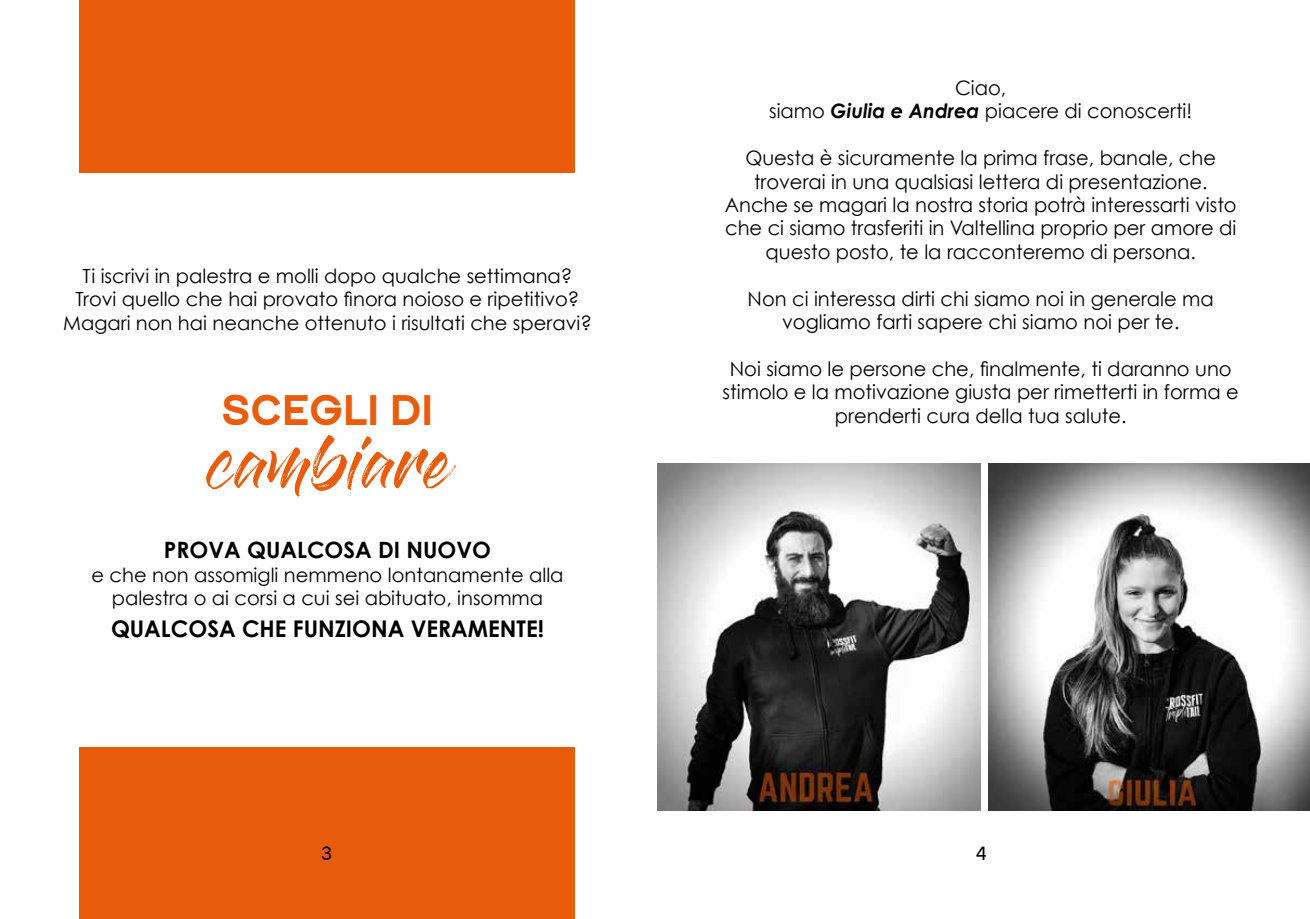
<style>
.page{position:relative;width:1310px;height:919px;background:#fff}
.page>*{position:absolute;margin:0;border:0;box-sizing:border-box;transform-origin:0 0}
.t1{font:52.5px "Gloss And Bloom";color:#e95c0c}
.t2{font:700 40.5px "Breymont";color:#e95c0c}
.t3{font:700 22.95px "Century Gothic";color:#000}
.t4{font:700 22.5px "Century Gothic";color:#000}
.t5{font:19.95px/23.4px "Century Gothic";color:#020304;text-align:center}
.t6{font:19.5px/23.4px "Century Gothic";color:#000;text-align:center}
.t7{font:300 18px "Breymont";color:#000}
.s1{font-weight:700;font-style:italic}
</style>
<div class="page">
<div style="left:80px;top:747px;width:495px;height:171px;background:#e95c0c"></div>
<img style="left:657px;top:463px;width:323px;height:347px">
<img style="left:989px;top:463px;width:321px;height:347px">
<div style="left:80px;top:0;width:495px;height:172px;background:#e95c0c"></div>
<p class="t6" style="left:63px;top:263px;width:530px">Ti iscrivi in palestra e molli dopo qualche settimana?<br>Trovi quello che hai provato finora noioso e ripetitivo?<br>Magari non hai neanche ottenuto i risultati che speravi?</p>
<h2 class="t2" style="left:221px;top:383px;width:214px">SCEGLI DI</h2>
<h1 class="t1" style="left:206px;top:439px;width:245px">cambiare</h1>
<p class="t4" style="left:164px;top:536px;width:329px">PROVA QUALCOSA DI NUOVO</p>
<p class="t6" style="left:91px;top:562px;width:473px">e che non assomigli nemmeno lontanamente alla palestra o ai corsi a cui sei abituato, insomma</p>
<p class="t3" style="left:111px;top:613px;width:434px">QUALCOSA CHE FUNZIONA VERAMENTE!</p>
<p class="t7" style="left:321px;top:842px;width:12px">3</p>
<p class="t5" style="left:769px;top:76px;width:424px">Ciao,<br>siamo <span class="s1">Giulia e Andrea</span> piacere di conoscerti!</p>
<p class="t5" style="left:724px;top:146px;width:513px">Questa è sicuramente la prima frase, banale, che troverai in una qualsiasi lettera di presentazione.<br>Anche se magari la nostra storia potrà interessarti visto che ci siamo trasferiti in Valtellina proprio per amore di questo posto, te la racconteremo di persona.</p>
<p class="t5" style="left:747px;top:286px;width:468px">Non ci interessa dirti chi siamo noi in generale ma vogliamo farti sapere chi siamo noi per te.</p>
<p class="t5" style="left:722px;top:357px;width:518px">Noi siamo le persone che, finalmente, ti daranno uno stimolo e la motivazione giusta per rimetterti in forma e prenderti cura della tua salute.</p>
<p class="t7" style="left:976px;top:842px;width:13px">4</p>
</div>
